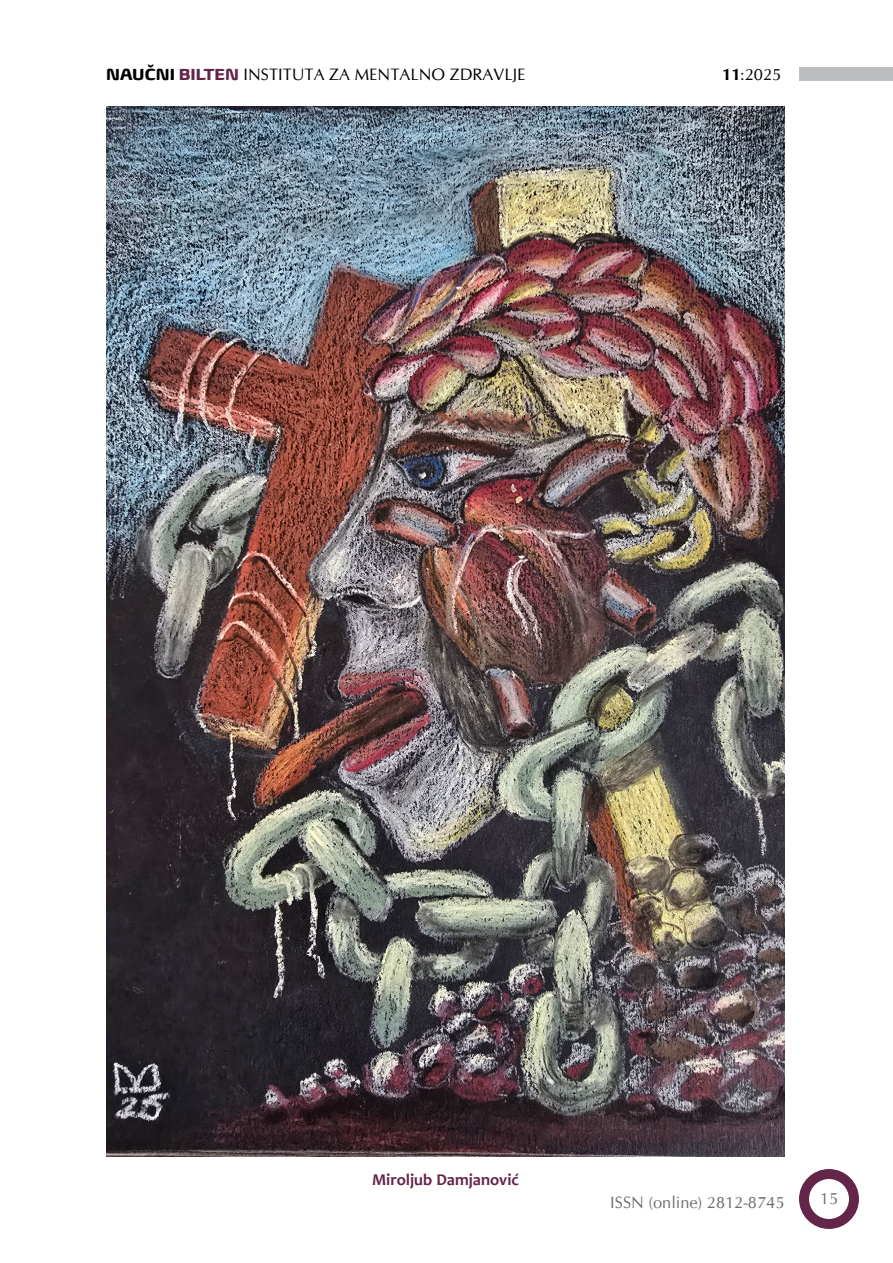
<style>
.page{position:relative;width:893px;height:1263px;background:#fff}
.page>*{position:absolute;margin:0;border:0;box-sizing:border-box;transform-origin:0 0}
.t1{font:16.5px "CG Omega";color:#000}
.t2{font:16.5px "CG Omega";color:#6d6e71}
.t3{font:700 16.5px "Candara";color:#632548}
.s1{font-family:"Biome W04";font-weight:700}
.s2{font-family:"Biome W04";font-weight:700;color:#632548}
.s3{font-weight:700}
</style>
<div class="page">
<div style="left:799px;top:1169px;width:60px;height:60px;background:#632548;border-radius:50%"></div>
<div style="left:809px;top:1179px;width:40px;height:40px;background:#fff;border-radius:50%"></div>
<div style="left:799px;top:67px;width:94px;height:14px;background:#bcbec0"></div>
<img style="left:106px;top:106px;width:678px;height:1051px">
<p class="t1" style="left:106px;top:65px;width:421px"><span class="s1">NAUČNI</span> <span class="s2">BILTEN</span> INSTITUTA ZA MENTALNO ZDRAVLJE</p>
<p class="t1" style="left:722px;top:65px;width:61px"><span class="s3">11</span>:2025</p>
<p class="t3" style="left:372px;top:1169px;width:148px">Miroljub Damjanović</p>
<p class="t2" style="left:610px;top:1193px;width:176px">ISSN (online) 2812-8745</p>
<p class="t2" style="left:820px;top:1188px;width:20px">15</p>
</div>
